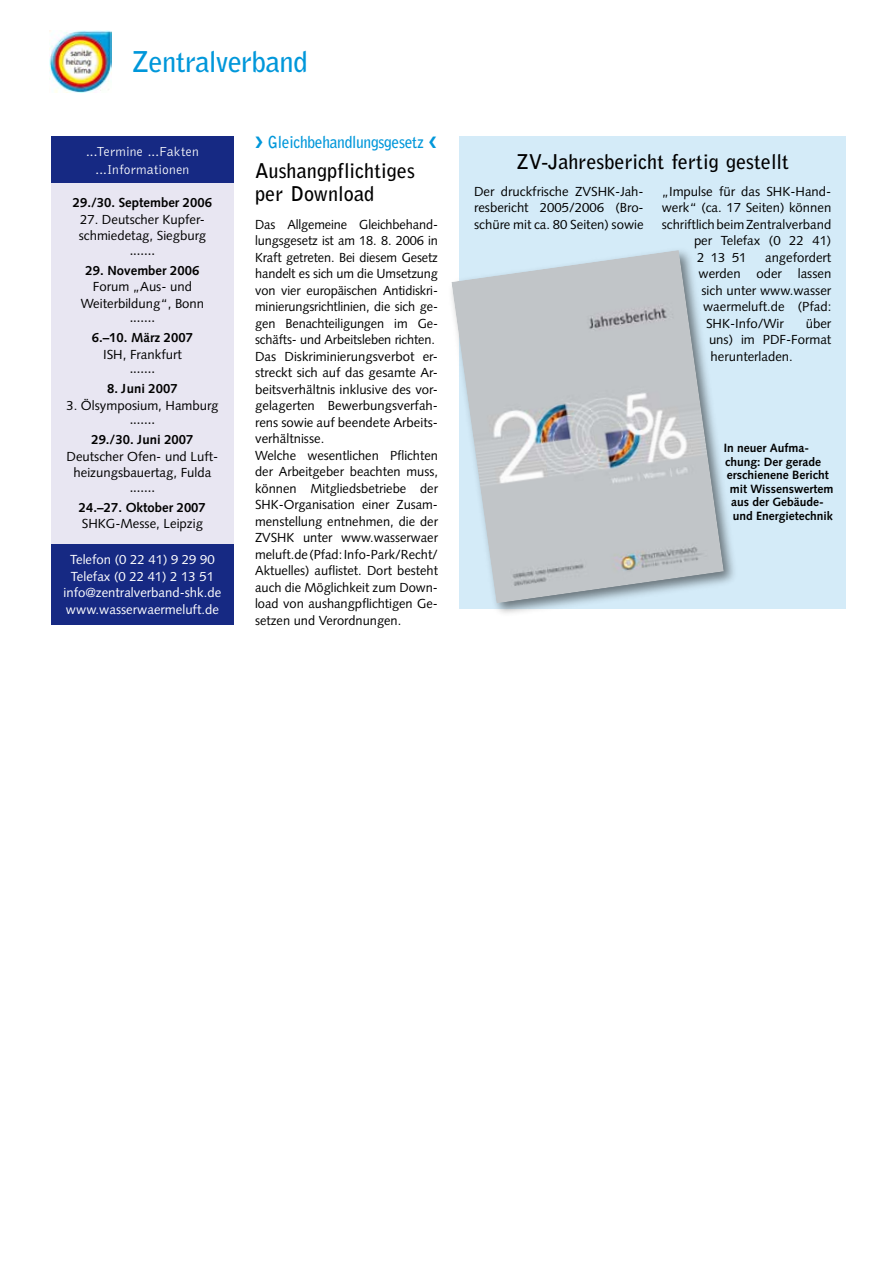
<style>
.page{position:relative;width:893px;height:1263px;background:#fff}
.page>*{position:absolute;margin:0;border:0;box-sizing:border-box;transform-origin:0 0}
.t1{font:700 28.5px "Bell Gothic Std";letter-spacing:-.02em;color:#0097da}
.t2{font:700 20.25px/23.2px "Bell Gothic Std";color:#000}
.t3{font:700 16.5px "Bell Gothic Std";letter-spacing:-.02em;color:#0097da;scale:.94 1}
.t4{font:300 13.5px/18px "Bell Gothic Std";letter-spacing:.015em;color:#fff;text-align:center}
.t5{font:13.2px/16.5px "Syntax LT Std";color:#000;text-align:center}
.t6{font:700 13.2px "Syntax LT Std";color:#000}
.t7{font:13.2px/16.5px "Syntax LT Std";color:#fff;text-align:center}
.t8{font:700 12px "Syntax LT Std";color:#000}
</style>
<div class="page">
<img style="left:49px;top:30px;width:62px;height:63px">
<div style="left:459px;top:136px;width:387px;height:472px;background:#d4ebf8"></div>
<div style="left:51px;top:165px;width:183px;height:394px;background:#e8e6f2"></div>
<div style="left:51px;top:544px;width:183px;height:80px;background:#162983"></div>
<div style="left:51px;top:136px;width:183px;height:47px;background:#162983"></div>
<div style="left:446px;top:245px;width:294px;height:374px;background:#000;opacity:.5"></div>
<img style="left:451px;top:250px;width:273px;height:353px">
<h1 class="t1" style="left:132px;top:45px;width:177px">Zentralverband</h1>
<p class="t4" style="left:86px;top:143px;width:114px">...Termine ...Fakten ...Informationen</p>
<p class="t6" style="left:73px;top:195px;width:141px">29./30. September 2006</p>
<p class="t5" style="left:79px;top:211px;width:129px">27. Deutscher Kupfer&shy;schmiedetag, Siegburg ·······</p>
<p class="t6" style="left:86px;top:263px;width:115px">29. November 2006</p>
<p class="t5" style="left:81px;top:278px;width:125px">Forum „Aus- und<br>Weiterbildung“, Bonn ·······</p>
<p class="t6" style="left:92px;top:330px;width:103px">6.–10. März 2007</p>
<p class="t5" style="left:103px;top:346px;width:80px;line-height:17.2px">ISH, Frankfurt ·······</p>
<p class="t6" style="left:107px;top:381px;width:72px">8. Juni 2007</p>
<p class="t5" style="left:66px;top:397px;width:154px;line-height:17.2px">3. Ölsymposium, Hamburg ·······</p>
<p class="t6" style="left:91px;top:432px;width:104px">29./30. Juni 2007</p>
<p class="t5" style="left:67px;top:448px;width:153px">Deutscher Ofen- und Luft&shy;heizungsbauertag, Fulda ·······</p>
<p class="t6" style="left:79px;top:500px;width:128px">24.–27. Oktober 2007</p>
<p class="t5" style="left:82px;top:516px;width:123px">SHKG-Messe, Leipzig</p>
<p class="t7" style="left:64px;top:552px;width:159px">Telefon (0 22 41) 9 29 90<br>Telefax (0 22 41) 2 13 51 info@zentralverband-shk.de www.wasserwaermeluft.de</p>
<p class="t3" style="left:255px;top:132px;width:195px">❯ Gleichbehandlungsgesetz ❮</p>
<h2 class="t2" style="left:255px;top:159px;width:161px">Aushangpflichtiges per Download</h2>
<p class="t5" style="left:255px;top:216px;width:184px;text-align:left">Das Allgemeine Gleichbehand&shy;lungsgesetz ist am 18. 8. 2006 in<br>Kraft getreten. Bei diesem Gesetz handelt es sich um die Umsetzung von vier europäischen Antidiskri&shy;minierungsrichtlinien, die sich ge&shy;gen Benachteiligungen im Ge&shy;schäfts- und Arbeitsleben richten.<br>Das Diskriminierungsverbot er&shy;streckt sich auf das gesamte Ar&shy;beitsverhältnis inklusive des vor&shy;gelagerten Bewerbungsverfah&shy;rens sowie auf beendete Arbeits&shy;verhältnisse.<br>Welche wesentlichen Pflichten der Arbeitgeber beachten muss, können Mitgliedsbetriebe der<br>SHK-Organisation einer Zusam&shy;menstellung entnehmen, die der<br>ZVSHK unter www.wasserwaer meluft.de (Pfad: Info-Park/Recht/<br>Aktuelles) auflistet. Dort besteht auch die Möglichkeit zum Down&shy;load von aushangpflichtigen Ge&shy;setzen und Verordnungen.</p>
<h2 class="t2" style="left:516px;top:150px;width:274px">ZV-Jahresbericht fertig gestellt</h2>
<p class="t5" style="left:474px;top:183px;width:171px;text-align:justify">Der druckfrische ZVSHK-Jah&shy;resbericht 2005/2006 (Bro&shy;schüre mit ca. 80 Seiten) sowie</p>
<p class="t5" style="left:662px;top:183px;width:171px">„Impulse für das SHK-Hand-</p>
<p class="t5" style="left:662px;top:199px;width:171px">werk“ (ca. 17 Seiten) können</p>
<p class="t5" style="left:662px;top:216px;width:171px">schriftlich beim Zentralverband</p>
<p class="t5" style="left:694px;top:232px;width:139px">per Telefax (0 22 41)</p>
<p class="t5" style="left:697px;top:249px;width:51px">2 13 51</p>
<p class="t5" style="left:765px;top:249px;width:68px">angefordert</p>
<p class="t5" style="left:698px;top:265px;width:134px">werden oder lassen</p>
<p class="t5" style="left:701px;top:282px;width:131px">sich unter www.wasser</p>
<p class="t5" style="left:703px;top:298px;width:130px">waermeluft.de (Pfad:</p>
<p class="t5" style="left:706px;top:315px;width:79px">SHK-Info/Wir</p>
<p class="t5" style="left:709px;top:315px;width:124px;text-align:justify;text-indent:97px">über uns) im PDF-Format herunterladen.</p>
<p class="t8" style="left:724px;top:441px;width:87px">In neuer Aufma-</p>
<p class="t8" style="left:725px;top:454px;width:98px">chung: Der gerade</p>
<p class="t8" style="left:727px;top:468px;width:103px">erschienene Bericht</p>
<p class="t8" style="left:730px;top:481px;width:105px">mit Wissenswertem</p>
<p class="t8" style="left:731px;top:495px;width:94px">aus der Gebäude-</p>
<p class="t8" style="left:733px;top:508px;width:102px">und Energietechnik</p>
</div>
